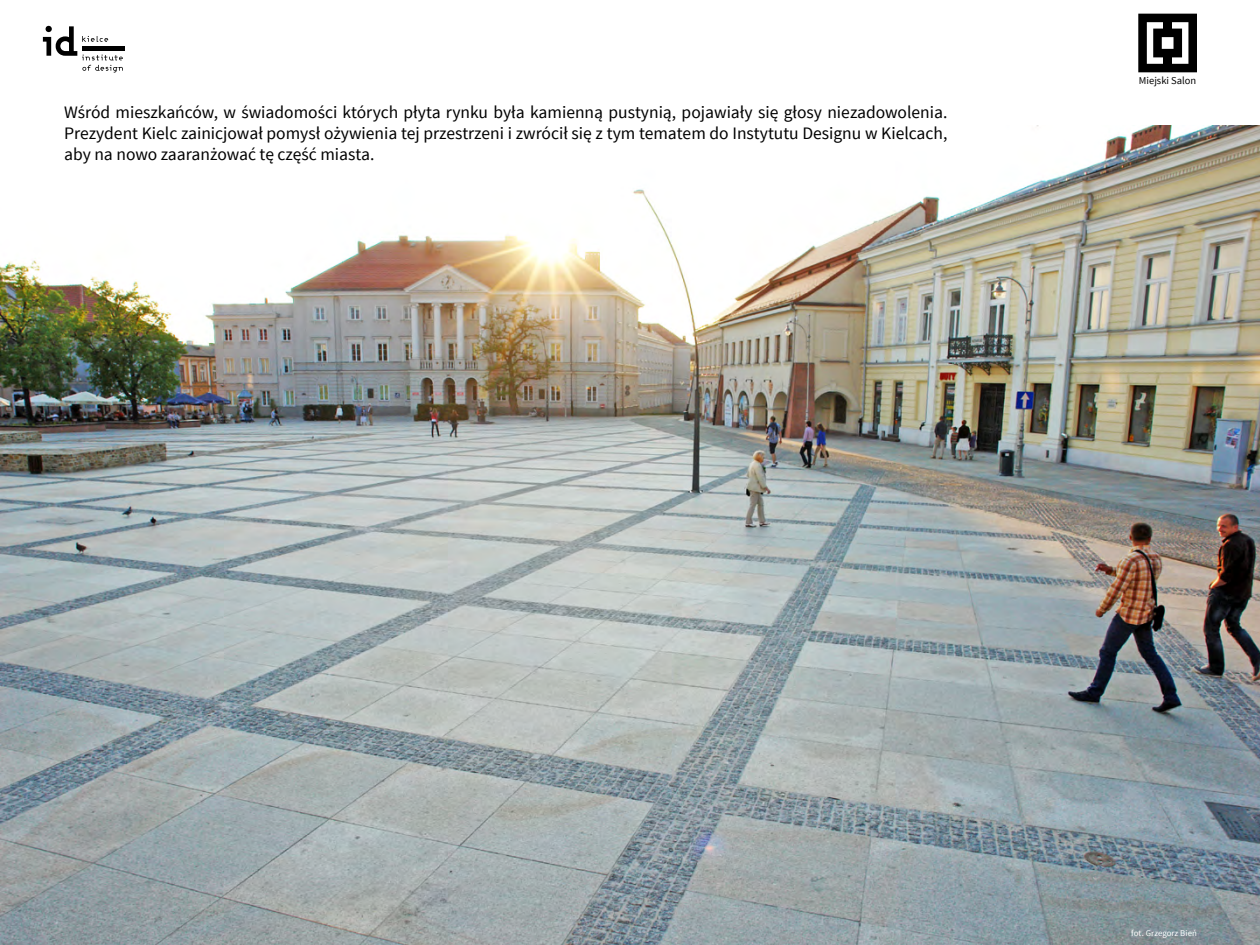
<style>
.page{position:relative;width:1260px;height:945px;background:#fff}
.page>*{position:absolute;margin:0;border:0;box-sizing:border-box;transform-origin:0 0}
.t1{font:17.5px/21px "Source Sans Pro";color:#000;text-align:justify}
.t2{font:10.5px "Source Sans Pro";color:#000}
.t3{font:8.75px "Source Sans Pro";letter-spacing:.005em;color:#fff}
</style>
<div class="page">
<img style="left:0;top:126px;width:1260px;height:819px">
<svg style="left:1138px;top:14px;width:59px;height:58px"></svg>
<svg style="left:42px;top:25px;width:83px;height:48px"></svg>
<p class="t1" style="left:64px;top:102px;width:885px">Wśród mieszkańców, w świadomości których płyta rynku była kamienną pustynią, pojawiały się głosy niezadowolenia.<br>Prezydent Kielc zainicjował pomysł ożywienia tej przestrzeni i zwrócił się z tym tematem do Instytutu Designu w Kielcach, aby na nowo zaaranżować tę część miasta.</p>
<p class="t2" style="left:1139px;top:74px;width:59px">Miejski Salon</p>
<p class="t3" style="left:1131px;top:928px;width:67px">fot. Grzegorz Bień</p>
</div>
